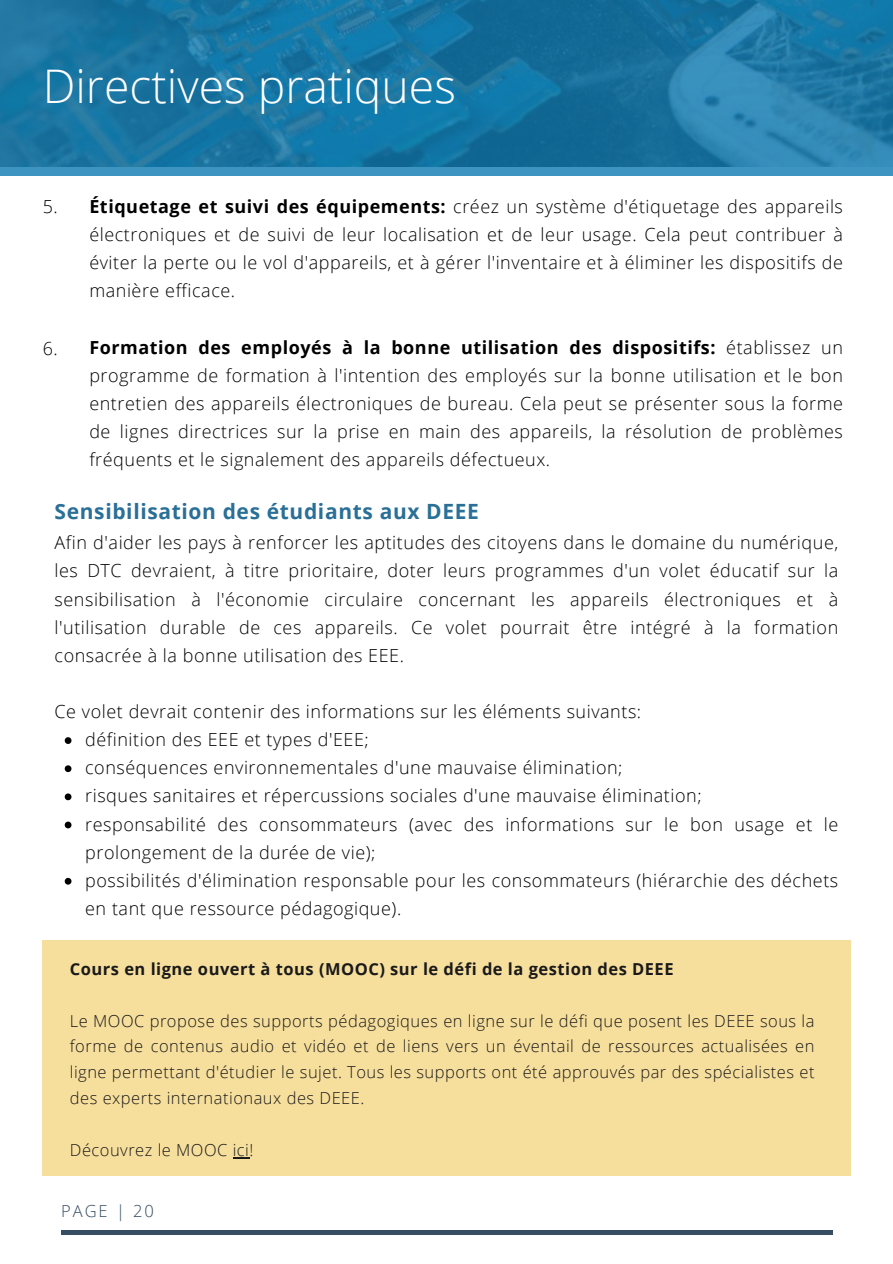
<style>
.page{position:relative;width:893px;height:1264px;background:#fff}
.page>*{position:absolute;margin:0;border:0;box-sizing:border-box;transform-origin:0 0}
.t1{font:300 46.35px "Open Sans";color:#fff}
.t2{font:700 21px "Open Sans";letter-spacing:.03em;color:#296f97}
.t3{font:300 18px/28.2px "Open Sans";letter-spacing:.03em;color:#000;text-align:justify}
.t4{font:300 16.5px/25.8px "Open Sans";letter-spacing:.03em;color:#1a1a1a;text-align:justify}
.t5{font:700 16.5px "Open Sans";letter-spacing:.03em;color:#1a1a1a}
.t6{font:300 16.5px "Open Sans";letter-spacing:.12em;color:#364d62}
.s1{font-weight:700}
</style>
<div class="page">
<hr style="left:61px;top:1230px;width:771px;height:3px;background:#364d62">
<svg style="left:0;top:0;width:892px;height:176px;background:#1c77a4"></svg>
<svg style="left:65px;top:737px;width:6px;height:7px"></svg>
<svg style="left:65px;top:765px;width:6px;height:7px"></svg>
<svg style="left:65px;top:793px;width:6px;height:7px"></svg>
<svg style="left:65px;top:821px;width:6px;height:7px"></svg>
<svg style="left:65px;top:877px;width:6px;height:7px"></svg>
<div style="left:42px;top:940px;width:808px;height:235px;background:#f6de9c"></div>
<svg style="left:233px;top:1157px;width:16px;height:1px"></svg>
<h1 class="t1" style="left:43px;top:53px;width:414px">Directives pratiques</h1>
<p class="t3" style="left:43px;top:192px;width:17px">5.</p>
<p class="t3" style="left:89px;top:192px;width:755px"><span class="s1">Étiquetage et suivi des équipements:</span> créez un système d'étiquetage des appareils électroniques et de suivi de leur localisation et de leur usage. Cela peut contribuer à éviter la perte ou le vol d'appareils, et à gérer l'inventaire et à éliminer les dispositifs de manière efficace.</p>
<p class="t3" style="left:89px;top:332px;width:755px"><span class="s1">Formation des employés à la bonne utilisation des dispositifs:</span> établissez un programme de formation à l'intention des employés sur la bonne utilisation et le bon entretien des appareils électroniques de bureau. Cela peut se présenter sous la forme de lignes directrices sur la prise en main des appareils, la résolution de problèmes fréquents et le signalement des appareils défectueux.</p>
<p class="t2" style="left:55px;top:496px;width:426px">Sensibilisation des étudiants aux DEEE</p>
<p class="t3" style="left:55px;top:528px;width:785px">Afin d'aider les pays à renforcer les aptitudes des citoyens dans le domaine du numérique, les DTC devraient, à titre prioritaire, doter leurs programmes d'un volet éducatif sur la sensibilisation à l'économie circulaire concernant les appareils électroniques et à l'utilisation durable de ces appareils. Ce volet pourrait être intégré à la formation consacrée à la bonne utilisation des EEE.</p>
<p class="t3" style="left:43px;top:334px;width:17px">6.</p>
<p class="t3" style="left:85px;top:697px;width:754px;text-align:left;text-indent:-31px">Ce volet devrait contenir des informations sur les éléments suivants:<br>définition des EEE et types d'EEE;<br>conséquences environnementales d'une mauvaise élimination;<br>risques sanitaires et répercussions sociales d'une mauvaise élimination;<br>responsabilité des consommateurs (avec des informations sur le bon usage et le prolongement de la durée de vie);<br>possibilités d'élimination responsable pour les consommateurs (hiérarchie des déchets en tant que ressource pédagogique).</p>
<p class="t5" style="left:70px;top:957px;width:605px">Cours en ligne ouvert à tous (MOOC) sur le défi de la gestion des DEEE</p>
<p class="t4" style="left:70px;top:1007px;width:746px">Le MOOC propose des supports pédagogiques en ligne sur le défi que posent les DEEE sous la forme de contenus audio et vidéo et de liens vers un éventail de ressources actualisées en ligne permettant d'étudier le sujet. Tous les supports ont été approuvés par des spécialistes et des experts internationaux des DEEE.</p>
<p class="t4" style="left:70px;top:1136px;width:185px">Découvrez le MOOC ici!</p>
<p class="t6" style="left:61px;top:1199px;width:94px">PAGE | 20</p>
</div>
